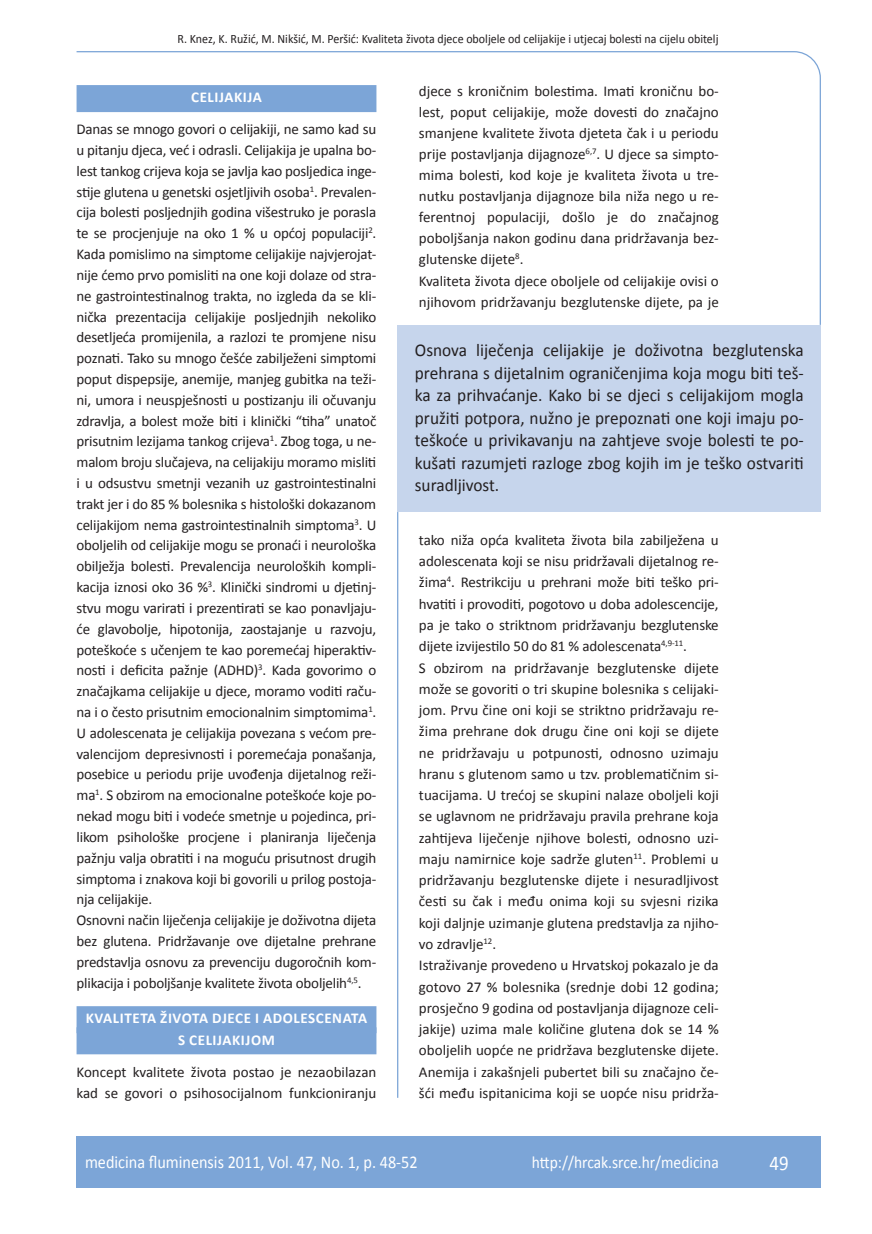
<style>
.page{position:relative;width:872px;height:1234px;background:#fff}
.page>*{position:absolute;margin:0;border:0;box-sizing:border-box;transform-origin:0 0}
.t1{font:21px "Calibri";color:#fff;scale:.9 1}
.t2{font:18px/22.5px "Calibri";color:#231f20;text-align:justify;scale:.96 1}
.t3{font:18px "Calibri";color:#fff;scale:.9 1}
.t4{font:17.25px "Calibri";color:#fff;scale:.9 1}
.t5{font:15px/20.9px "Calibri";letter-spacing:-.015em;color:#231f20}
.t6{font:700 15px/21.1px "Calibri";letter-spacing:.04em;color:#fff;text-align:center}
.t7{font:12.75px "Calibri";color:#231f20;scale:.94 1}
</style>
<div class="page">
<svg style="left:76px;top:51px;width:745px;height:275px"></svg>
<hr style="left:397px;top:512px;width:1px;height:585px;background:#7ca5d7">
<div style="left:77px;top:1135px;width:744px;height:51px;background:#7ca5d7"></div>
<div style="left:77px;top:85px;width:299px;height:27px;background:#7ca5d7"></div>
<div style="left:77px;top:1005px;width:299px;height:27px;background:#7ca5d7"></div>
<div style="left:77px;top:1027px;width:299px;height:27px;background:#7ca5d7"></div>
<div style="left:398px;top:325px;width:423px;height:187px;background:#c6d5ec"></div>
<p class="t7" style="left:178px;top:30px;width:577px">R. Knez, K. Ružić, M. Nikšić, M. Peršić: Kvaliteta života djece oboljele od celijakije i utjecaj bolesti na cijelu obitelj</p>
<p class="t6" style="left:191px;top:86px;width:72px">CELIJAKIJA</p>
<p class="t5" style="left:77px;top:118px;width:301px">Danas se mnogo govori o celijakiji, ne samo kad su u pitanju djeca, već i odrasli. Celijakija je upalna bo&shy;lest tankog crijeva koja se javlja kao posljedica inge&shy;stije glutena u genetski osjetljivih osoba<sup>1</sup>. Prevalen&shy;cija bolesti posljednjih godina višestruko je porasla te se procjenjuje na oko 1 % u općoj populaciji<sup>2</sup>.<br>Kada pomislimo na simptome celijakije najvjerojat&shy;nije ćemo prvo pomisliti na one koji dolaze od stra&shy;ne gastrointestinalnog trakta, no izgleda da se kli&shy;nička prezentacija celijakije posljednjih nekoliko desetljeća promijenila, a razlozi te promjene nisu poznati. Tako su mnogo češće zabilježeni simptomi poput dispepsije, anemije, manjeg gubitka na teži&shy;ni, umora i neuspješnosti u postizanju ili očuvanju zdravlja, a bolest može biti i klinički “tiha” unatoč prisutnim lezijama tankog crijeva<sup>1</sup>. Zbog toga, u ne&shy;malom broju slučajeva, na celijakiju moramo misliti i u odsustvu smetnji vezanih uz gastrointestinalni trakt jer i do 85 % bolesnika s histološki dokazanom celijakijom nema gastrointestinalnih simptoma<sup>3</sup>. U oboljelih od celijakije mogu se pronaći i neurološka obilježja bolesti. Prevalencija neuroloških kompli&shy;kacija iznosi oko 36 %<sup>3</sup>. Klinički sindromi u djetinj&shy;stvu mogu varirati i prezentirati se kao ponavljaju&shy;će glavobolje, hipotonija, zaostajanje u razvoju, poteškoće s učenjem te kao poremećaj hiperaktiv&shy;nosti i deficita pažnje (ADHD)<sup>3</sup>. Kada govorimo o značajkama celijakije u djece, moramo voditi raču&shy;na i o često prisutnim emocionalnim simptomima<sup>1</sup>.<br>U adolescenata je celijakija povezana s većom pre&shy;valencijom depresivnosti i poremećaja ponašanja, posebice u periodu prije uvođenja dijetalnog reži&shy;ma<sup>1</sup>. S obzirom na emocionalne poteškoće koje po&shy;nekad mogu biti i vodeće smetnje u pojedinca, pri&shy;likom psihološke procjene i planiranja liječenja pažnju valja obratiti i na moguću prisutnost drugih simptoma i znakova koji bi govorili u prilog postoja&shy;nja celijakije.<br>Osnovni način liječenja celijakije je doživotna dijeta bez glutena. Pridržavanje ove dijetalne prehrane predstavlja osnovu za prevenciju dugoročnih kom&shy;plikacija i poboljšanje kvalitete života oboljelih<sup>4,5</sup>.</p>
<p class="t6" style="left:86px;top:1006px;width:283px">KVALITETA ŽIVOTA DJECE I ADOLESCENATA<br>S CELIJAKIJOM</p>
<p class="t5" style="left:77px;top:1060px;width:301px">Koncept kvalitete života postao je nezaobilazan kad se govori o psihosocijalnom funkcioniranju</p>
<p class="t5" style="left:419px;top:80px;width:301px">djece s kroničnim bolestima. Imati kroničnu bo&shy;lest, poput celijakije, može dovesti do značajno smanjene kvalitete života djeteta čak i u periodu prije postavljanja dijagnoze<sup>6,7</sup>. U djece sa simpto&shy;mima bolesti, kod koje je kvaliteta života u tre&shy;nutku postavljanja dijagnoze bila niža nego u re&shy;ferentnoj populaciji, došlo je do značajnog poboljšanja nakon godinu dana pridržavanja bez&shy;glutenske dijete<sup>8</sup>.<br>Kvaliteta života djece oboljele od celijakije ovisi o njihovom pridržavanju bezglutenske dijete, pa je</p>
<p class="t2" style="left:415px;top:338px;width:407px">Osnova liječenja celijakije je doživotna bezglutenska prehrana s dijetalnim ograničenjima koja mogu biti teš&shy;ka za prihvaćanje. Kako bi se djeci s celijakijom mogla pružiti potpora, nužno je prepoznati one koji imaju po&shy;teškoće u privikavanju na zahtjeve svoje bolesti te po&shy;kušati razumjeti razloge zbog kojih im je teško ostvariti suradljivost.</p>
<p class="t5" style="left:419px;top:528px;width:301px;line-height:21.3px">tako niža opća kvaliteta života bila zabilježena u adolescenata koji se nisu pridržavali dijetalnog re&shy;žima<sup>4</sup>. Restrikciju u prehrani može biti teško pri&shy;hvatiti i provoditi, pogotovo u doba adolescencije, pa je tako o striktnom pridržavanju bezglutenske dijete izvijestilo 50 do 81 % adolescenata<sup>4,9-11</sup>.<br>S obzirom na pridržavanje bezglutenske dijete može se govoriti o tri skupine bolesnika s celijaki&shy;jom. Prvu čine oni koji se striktno pridržavaju re&shy;žima prehrane dok drugu čine oni koji se dijete ne pridržavaju u potpunosti, odnosno uzimaju hranu s glutenom samo u tzv. problematičnim si&shy;tuacijama. U trećoj se skupini nalaze oboljeli koji se uglavnom ne pridržavaju pravila prehrane koja zahtijeva liječenje njihove bolesti, odnosno uzi&shy;maju namirnice koje sadrže gluten<sup>11</sup>. Problemi u pridržavanju bezglutenske dijete i nesuradljivost česti su čak i među onima koji su svjesni rizika koji daljnje uzimanje glutena predstavlja za njiho&shy;vo zdravlje<sup>12</sup>.<br>Istraživanje provedeno u Hrvatskoj pokazalo je da gotovo 27 % bolesnika (srednje dobi 12 godina; prosječno 9 godina od postavljanja dijagnoze celi&shy;jakije) uzima male količine glutena dok se 14 % oboljelih uopće ne pridržava bezglutenske dijete.<br>Anemija i zakašnjeli pubertet bili su značajno če&shy;šći među ispitanicima koji se uopće nisu pridrža-</p>
<p class="t3" style="left:85px;top:1150px;width:371px">medicina fluminensis 2011, Vol. 47, No. 1, p. 48-52</p>
<p class="t4" style="left:532px;top:1151px;width:209px">http://hrcak.srce.hr/medicina</p>
<h1 class="t1" style="left:769px;top:1149px;width:23px">49</h1>
</div>
